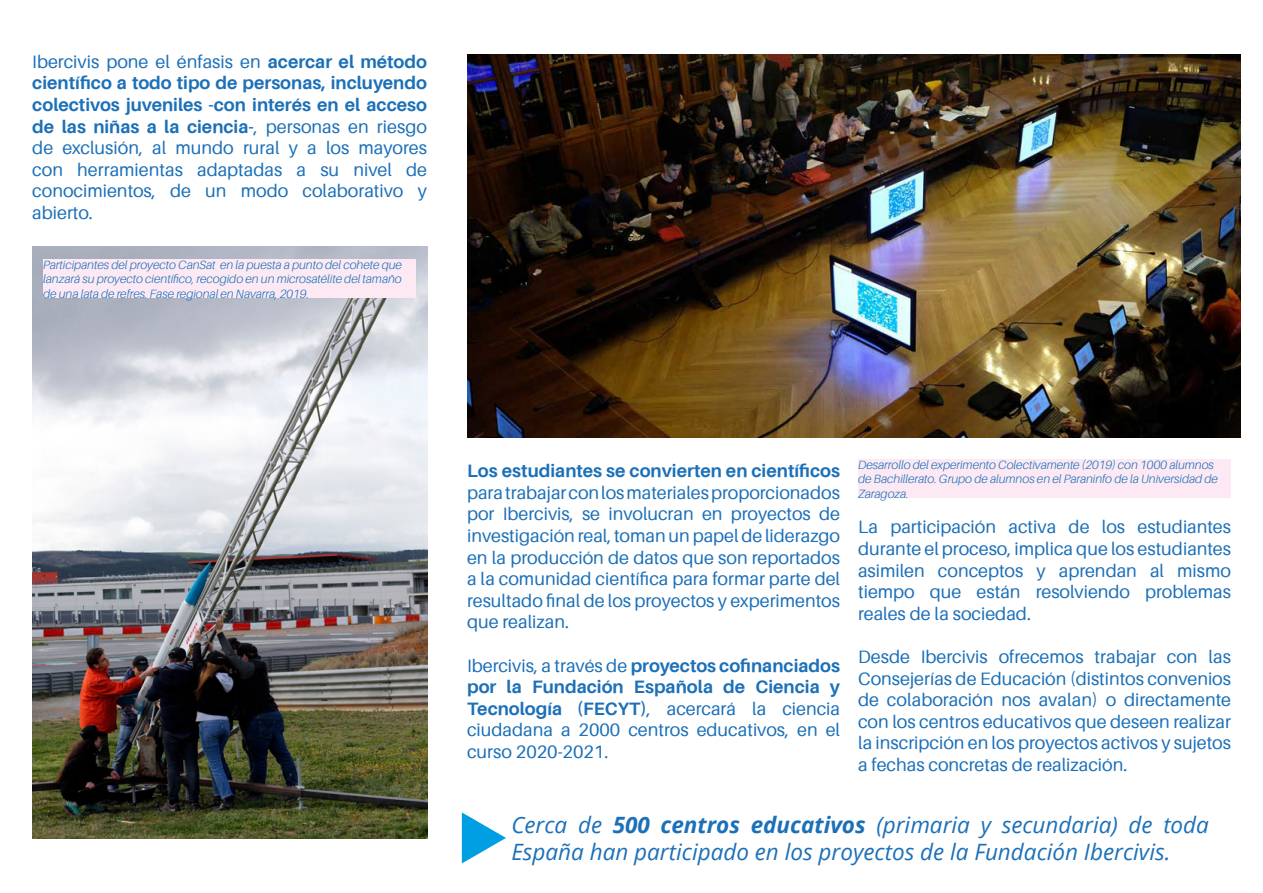
<style>
.page{position:relative;width:1263px;height:893px;background:#fff}
.page>*{position:absolute;margin:0;border:0;box-sizing:border-box;transform-origin:0 0}
.t1{font:italic 22.5px/27px "Open Sans";color:#1c70b8}
.t2{font:18px/21.6px "Aileron";color:#1c70b8;text-align:justify}
.t3{font:700 18px "Aileron";color:#1c70b8}
.t4{font:italic 300 12px/14.4px "Aileron";color:#1c70b8}
.s1{font-weight:700}
</style>
<div class="page">
<svg style="left:462px;top:812px;width:44px;height:51px"></svg>
<img style="left:467px;top:54px;width:774px;height:384px">
<div style="left:858px;top:460px;width:373px;height:38px;background:#fce9f3"></div>
<img style="left:32px;top:247px;width:395px;height:592px">
<div style="left:43px;top:260px;width:373px;height:38px;background:#fce9f3"></div>
<p class="t2" style="left:32px;top:51px;width:396px">Ibercivis pone el énfasis en <span class="s1">acercar el método científico a todo tipo de personas, incluyendo colectivos juveniles -con interés en el acceso de las niñas a la ciencia-</span>, personas en riesgo de exclusión, al mundo rural y a los mayores con herramientas adaptadas a su nivel de conocimientos, de un modo colaborativo y abierto.</p>
<p class="t4" style="left:43px;top:258px;width:360px;text-align:justify">Participantes del proyecto CanSat en la puesta a punto del cohete que lanzará su proyecto científico, recogido en un microsatélite del tamaño de una lata de refres. Fase regional en Navarra, 2019.</p>
<p class="t3" style="left:467px;top:461px;width:374px">Los estudiantes se convierten en científicos</p>
<p class="t2" style="left:467px;top:482px;width:374px">para trabajar con los materiales proporcionados por Ibercivis, se involucran en proyectos de investigación real, toman un papel de liderazgo en la producción de datos que son reportados a la comunidad científica para formar parte del resultado final de los proyectos y experimentos que realizan.</p>
<p class="t2" style="left:467px;top:655px;width:374px">Ibercivis, a través de <span class="s1">proyectos cofinanciados por la Fundación Española de Ciencia y Tecnología (FECYT)</span>, acercará la ciencia ciudadana a 2000 centros educativos, en el curso 2020-2021.</p>
<p class="t4" style="left:858px;top:458px;width:361px">Desarrollo del experimento Colectivamente (2019) con 1000 alumnos de Bachillerato. Grupo de alumnos en el Paraninfo de la Universidad de<br>Zaragoza.</p>
<p class="t2" style="left:858px;top:516px;width:374px">La participación activa de los estudiantes durante el proceso, implica que los estudiantes asimilen conceptos y aprendan al mismo tiempo que están resolviendo problemas reales de la sociedad.</p>
<p class="t2" style="left:858px;top:646px;width:374px">Desde Ibercivis ofrecemos trabajar con las Consejerías de Educación (distintos convenios de colaboración nos avalan) o directamente con los centros educativos que deseen realizar la inscripción en los proyectos activos y sujetos a fechas concretas de realización.</p>
<p class="t1" style="left:511px;top:811px;width:699px">Cerca de <span class="s1">500 centros educativos</span> (primaria y secundaria) de toda<br>España han participado en los proyectos de la Fundación Ibercivis.</p>
</div>
